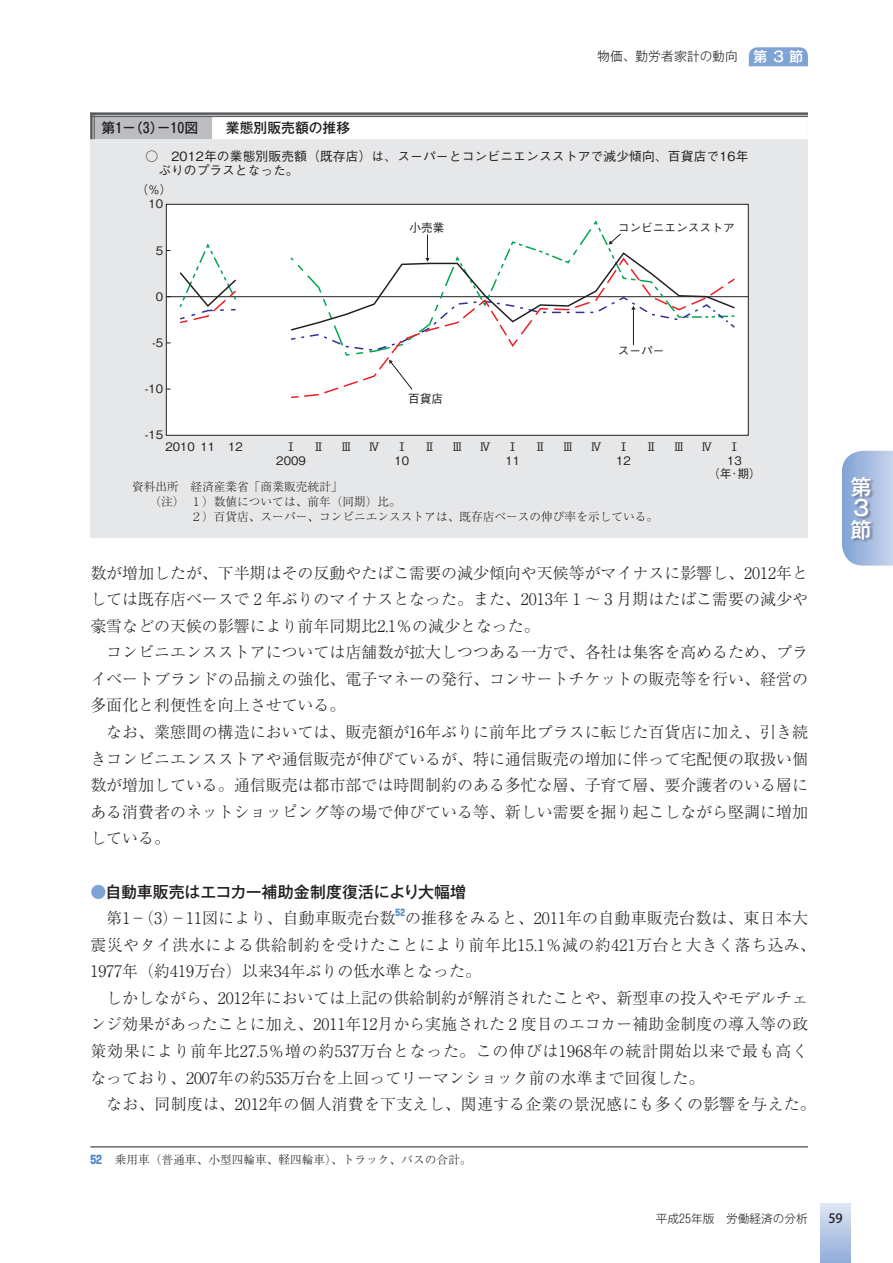
<style>
.page{position:relative;width:893px;height:1263px;background:#fff}
.page>*{position:absolute;margin:0;border:0;box-sizing:border-box;transform-origin:0 0}
.t1{font:500 21.3px/21.3px "Gothic MB101 Pr 6";color:#fff}
.t2{font:300 15.9px/26.5px "Ryumin Pr 6";color:#231f20;text-align:justify}
.t3{font:500 15.9px "Gothic MB101 Pr 6";letter-spacing:-.01em;color:#231f20}
.t4{font:500 13.8px "Gothic MB101 Pr 6";color:#231f20}
.t5{font:500 12.75px/14.9px "Gothic BBB Pr 6";letter-spacing:.01em;color:#231f20}
.t6{font:300 12.75px "Gothic MB101 Pr 6";letter-spacing:.01em;color:#231f20}
.t7{font:500 12.75px "Koz Go Pro";color:#231f20}
.t8{font:300 11.7px/14.9px "Ryumin Pr 6";color:#231f20}
.t9{font:500 11.7px/14.1px "Gothic BBB Pr 6";color:#231f20;text-align:center}
.t10{font:500 11.7px "Gothic BBB Pr 6 N";color:#231f20}
.t11{font:300 11.7px "Gothic MB101 Pr 6";color:#231f20}
.t12{font:700 9.3px "Shin Go Pr 6";color:#4d87c6}
.s1{font-weight:500;font-size:14.4px;color:#fff}
.s2{color:#80a3d5}
.s3{font-family:"Shin Go Pr 6";font-weight:700;color:#4d87c6}
</style>
<div class="page">
<div style="left:821px;top:1203px;width:29px;height:60px;background:linear-gradient(to bottom,#dfe6f4,#92add9)"></div>
<svg style="left:842px;top:451px;width:51px;height:115px;background:#acc0e2"></svg>
<div style="left:851px;top:477px;width:24px;height:66px;background:#231f20;opacity:.4"></div>
<svg style="left:749px;top:47px;width:59px;height:19px"></svg>
<div style="left:90px;top:113px;width:718px;height:425px;background:#e6e7e9"></div>
<div style="left:166px;top:204px;width:582px;height:231px;background:#fff"></div>
<div style="left:166px;top:204px;width:582px;height:231px;border:1px solid #231f20"></div>
<hr style="left:166px;top:296px;width:582px;height:1px;background:#231f20">
<svg style="left:178px;top:243px;width:60px;height:81px"></svg>
<svg style="left:289px;top:220px;width:447px;height:179px"></svg>
<div style="left:90px;top:113px;width:718px;height:26px;background:#bcbdc0"></div>
<div style="left:212px;top:117px;width:596px;height:22px;background:#fff"></div>
<hr style="left:90px;top:113px;width:718px;height:2px;background:#57585a">
<hr style="left:90px;top:116px;width:718px;height:1px;background:#57585a">
<svg style="left:94px;top:115px;width:1px;height:24px"></svg>
<hr style="left:90px;top:113px;width:2px;height:26px;background:#57585a">
<hr style="left:90px;top:1147px;width:718px;height:1px;background:#231f20">
<p class="t6" style="left:597px;top:46px;width:208px">物価、勤労者家計の動向 <span class="s1">第 3 節</span></p>
<p class="t4" style="left:102px;top:117px;width:98px">第１－（３）－10図</p>
<p class="t4" style="left:226px;top:117px;width:126px">業態別販売額の推移</p>
<p class="t5" style="left:158px;top:147px;width:592px;text-indent:-13px">○　2012年の業態別販売額（既存店）は、スーパーとコンビニエンスストアで減少傾向、百貨店で16年ぶりのプラスとなった。</p>
<p class="t9" style="left:137px;top:182px;width:37px">（％）<br>10</p>
<p class="t9" style="left:156px;top:242px;width:9px">5</p>
<p class="t9" style="left:156px;top:288px;width:9px">0</p>
<p class="t9" style="left:152px;top:335px;width:13px">-5</p>
<p class="t9" style="left:145px;top:381px;width:20px">-10</p>
<p class="t9" style="left:145px;top:427px;width:20px">-15</p>
<p class="t10" style="left:409px;top:218px;width:37px">小売業</p>
<p class="t10" style="left:618px;top:218px;width:118px">コンビニエンスストア</p>
<p class="t10" style="left:408px;top:389px;width:37px">百貨店</p>
<p class="t10" style="left:618px;top:341px;width:48px">スーパー</p>
<p class="t9" style="left:165px;top:438px;width:79px">2010 11 12</p>
<p class="t9" style="left:285px;top:438px;width:13px">Ⅰ</p>
<p class="t9" style="left:313px;top:438px;width:13px">Ⅱ</p>
<p class="t9" style="left:341px;top:438px;width:13px">Ⅲ</p>
<p class="t9" style="left:368px;top:438px;width:13px">Ⅳ</p>
<p class="t9" style="left:396px;top:438px;width:13px">Ⅰ</p>
<p class="t9" style="left:424px;top:438px;width:13px">Ⅱ</p>
<p class="t9" style="left:451px;top:438px;width:13px">Ⅲ</p>
<p class="t9" style="left:479px;top:438px;width:13px">Ⅳ</p>
<p class="t9" style="left:507px;top:438px;width:13px">Ⅰ</p>
<p class="t9" style="left:535px;top:438px;width:13px">Ⅱ</p>
<p class="t9" style="left:562px;top:438px;width:13px">Ⅲ</p>
<p class="t9" style="left:590px;top:438px;width:13px">Ⅳ</p>
<p class="t9" style="left:618px;top:438px;width:13px">Ⅰ</p>
<p class="t9" style="left:645px;top:438px;width:13px">Ⅱ</p>
<p class="t9" style="left:673px;top:438px;width:13px">Ⅲ</p>
<p class="t9" style="left:701px;top:438px;width:13px">Ⅳ</p>
<p class="t9" style="left:729px;top:438px;width:13px">Ⅰ</p>
<p class="t9" style="left:276px;top:453px;width:31px">2009</p>
<p class="t9" style="left:394px;top:453px;width:16px">10</p>
<p class="t9" style="left:505px;top:453px;width:16px">11</p>
<p class="t9" style="left:616px;top:453px;width:16px">12</p>
<p class="t9" style="left:727px;top:453px;width:16px">13</p>
<p class="t8" style="left:150px;top:479px;width:510px;text-indent:-17px">資料出所　経済産業省「商業販売統計」<br>（注）１）数値については、前年（同期）比。<br>　　　２）百貨店、スーパー、コンビニエンスストアは、既存店ベースの伸び率を示している。</p>
<p class="t9" style="left:708px;top:466px;width:54px">（年･期）</p>
<p class="t2" style="left:90px;top:558px;width:719px">数が増加したが、下半期はその反動やたばこ需要の減少傾向や天候等がマイナスに影響し、2012年としては既存店ベースで２年ぶりのマイナスとなった。また、2013年１～３月期はたばこ需要の減少や豪雪などの天候の影響により前年同期比2.1％の減少となった。</p>
<p class="t2" style="left:90px;top:638px;width:719px;text-indent:16px">コンビニエンスストアについては店舗数が拡大しつつある一方で、各社は集客を高めるため、プライベートブランドの品揃えの強化、電子マネーの発行、コンサートチケットの販売等を行い、経営の多面化と利便性を向上させている。</p>
<p class="t2" style="left:90px;top:718px;width:719px;text-indent:16px">なお、業態間の構造においては、販売額が16年ぶりに前年比プラスに転じた百貨店に加え、引き続きコンビニエンスストアや通信販売が伸びているが、特に通信販売の増加に伴って宅配便の取扱い個数が増加している。通信販売は都市部では時間制約のある多忙な層、子育て層、要介護者のいる層にある消費者のネットショッピング等の場で伸びている等、新しい需要を掘り起こしながら堅調に増加している。</p>
<p class="t3" style="left:90px;top:878px;width:377px"><span class="s2">●</span>自動車販売はエコカー補助金制度復活により大幅増</p>
<p class="t2" style="left:106px;top:904px;width:291px">第１－（３）－11図により、自動車販売台数</p>
<p class="t12" style="left:396px;top:905px;width:11px">52</p>
<p class="t2" style="left:90px;top:904px;width:727px;text-align:left;text-indent:315px">の推移をみると、2011年の自動車販売台数は、東日本大震災やタイ洪水による供給制約を受けたことにより前年比15.1％減の約421万台と大きく落ち込み、<br>1977年（約419万台）以来34年ぶりの低水準となった。</p>
<p class="t2" style="left:90px;top:984px;width:719px;text-indent:16px">しかしながら、2012年においては上記の供給制約が解消されたことや、新型車の投入やモデルチェンジ効果があったことに加え、2011年12月から実施された２度目のエコカー補助金制度の導入等の政策効果により前年比27.5％増の約537万台となった。この伸びは1968年の統計開始以来で最も高くなっており、2007年の約535万台を上回ってリーマンショック前の水準まで回復した。</p>
<p class="t2" style="left:106px;top:1090px;width:711px">なお、同制度は、2012年の個人消費を下支えし、関連する企業の景況感にも多くの影響を与えた。</p>
<p class="t8" style="left:90px;top:1151px;width:383px"><span class="s3">52</span> 乗用車（普通車、小型四輪車、軽四輪車）、トラック、バスの合計。</p>
<h1 class="t1" style="left:850px;top:475px;width:22px">第<br>3節</h1>
<p class="t11" style="left:656px;top:1208px;width:154px">平成25年版　労働経済の分析</p>
<p class="t7" style="left:828px;top:1210px;width:16px">59</p>
</div>
